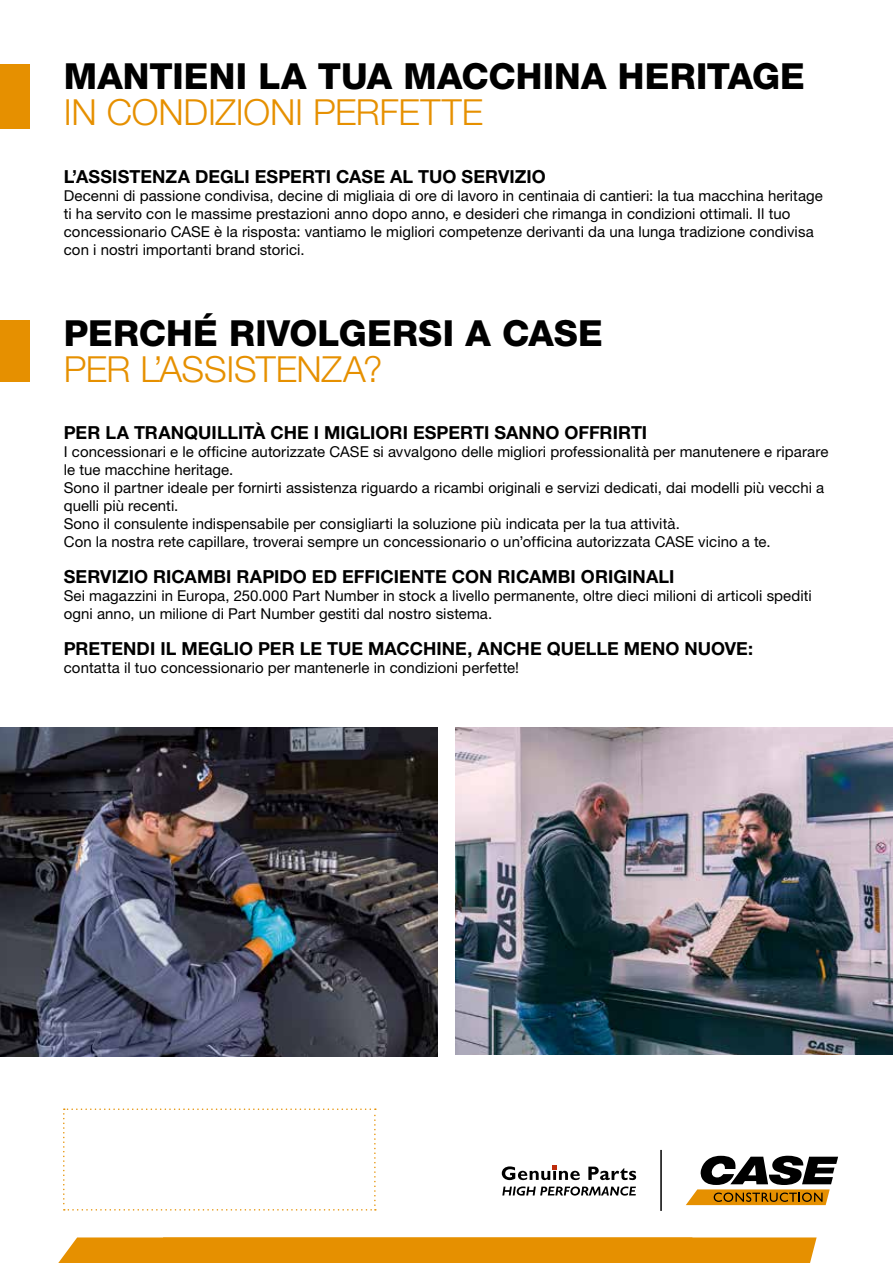
<style>
.page{position:relative;width:893px;height:1263px;background:#fff}
.page>*{position:absolute;margin:0;border:0;box-sizing:border-box;transform-origin:0 0}
.t1{font:800 36px "Helvetica Neue LT Pro";letter-spacing:.005em;color:#000}
.t2{font:300 36px "Helvetica Neue LT Pro";letter-spacing:-.01em;color:#e69000}
.t3{font:700 18px "Helvetica Neue LT Pro";color:#000}
.t4{font:15px/18px "Helvetica Neue LT Pro";letter-spacing:.005em;color:#000}
</style>
<div class="page">
<div style="left:58px;top:1237px;width:759px;height:26px;background:#e69000"></div>
<svg style="left:502px;top:1186px;width:134px;height:9px"></svg>
<svg style="left:502px;top:1165px;width:134px;height:15px"></svg>
<hr style="left:660px;top:1150px;width:2px;height:61px;background:#000">
<svg style="left:686px;top:1156px;width:152px;height:49px"></svg>
<div style="left:0;top:64px;width:30px;height:64px;background:#e69000"></div>
<svg style="left:63px;top:1108px;width:313px;height:102px"></svg>
<div style="left:0;top:320px;width:30px;height:62px;background:#e69000"></div>
<img style="left:455px;top:727px;width:438px;height:327px">
<img style="left:0;top:727px;width:438px;height:329px">
<h1 class="t1" style="left:64px;top:55px;width:743px">MANTIENI LA TUA MACCHINA HERITAGE</h1>
<h1 class="t2" style="left:64px;top:91px;width:421px">IN CONDIZIONI PERFETTE</h1>
<p class="t3" style="left:64px;top:166px;width:484px">L’ASSISTENZA DEGLI ESPERTI CASE AL TUO SERVIZIO</p>
<p class="t4" style="left:64px;top:187px;width:761px">Decenni di passione condivisa, decine di migliaia di ore di lavoro in centinaia di cantieri: la tua macchina heritage ti ha servito con le massime prestazioni anno dopo anno, e desideri che rimanga in condizioni ottimali. Il tuo concessionario CASE è la risposta: vantiamo le migliori competenze derivanti da una lunga tradizione condivisa con i nostri importanti brand storici.</p>
<h1 class="t1" style="left:64px;top:311px;width:540px">PERCHÉ RIVOLGERSI A CASE</h1>
<h1 class="t2" style="left:64px;top:347px;width:320px">PER L’ASSISTENZA?</h1>
<p class="t3" style="left:64px;top:422px;width:585px">PER LA TRANQUILLITÀ CHE I MIGLIORI ESPERTI SANNO OFFRIRTI</p>
<p class="t4" style="left:64px;top:443px;width:766px">I concessionari e le officine autorizzate CASE si avvalgono delle migliori professionalità per manutenere e riparare le tue macchine heritage.<br>Sono il partner ideale per fornirti assistenza riguardo a ricambi originali e servizi dedicati, dai modelli più vecchi a quelli più recenti.<br>Sono il consulente indispensabile per consigliarti la soluzione più indicata per la tua attività.<br>Con la nostra rete capillare, troverai sempre un concessionario o un’officina autorizzata CASE vicino a te.</p>
<p class="t3" style="left:64px;top:566px;width:612px">SERVIZIO RICAMBI RAPIDO ED EFFICIENTE CON RICAMBI ORIGINALI</p>
<p class="t4" style="left:64px;top:587px;width:750px">Sei magazzini in Europa, 250.000 Part Number in stock a livello permanente, oltre dieci milioni di articoli spediti ogni anno, un milione di Part Number gestiti dal nostro sistema.</p>
<p class="t3" style="left:64px;top:638px;width:691px">PRETENDI IL MEGLIO PER LE TUE MACCHINE, ANCHE QUELLE MENO NUOVE:</p>
<p class="t4" style="left:64px;top:659px;width:457px">contatta il tuo concessionario per mantenerle in condizioni perfette!</p>
</div>
